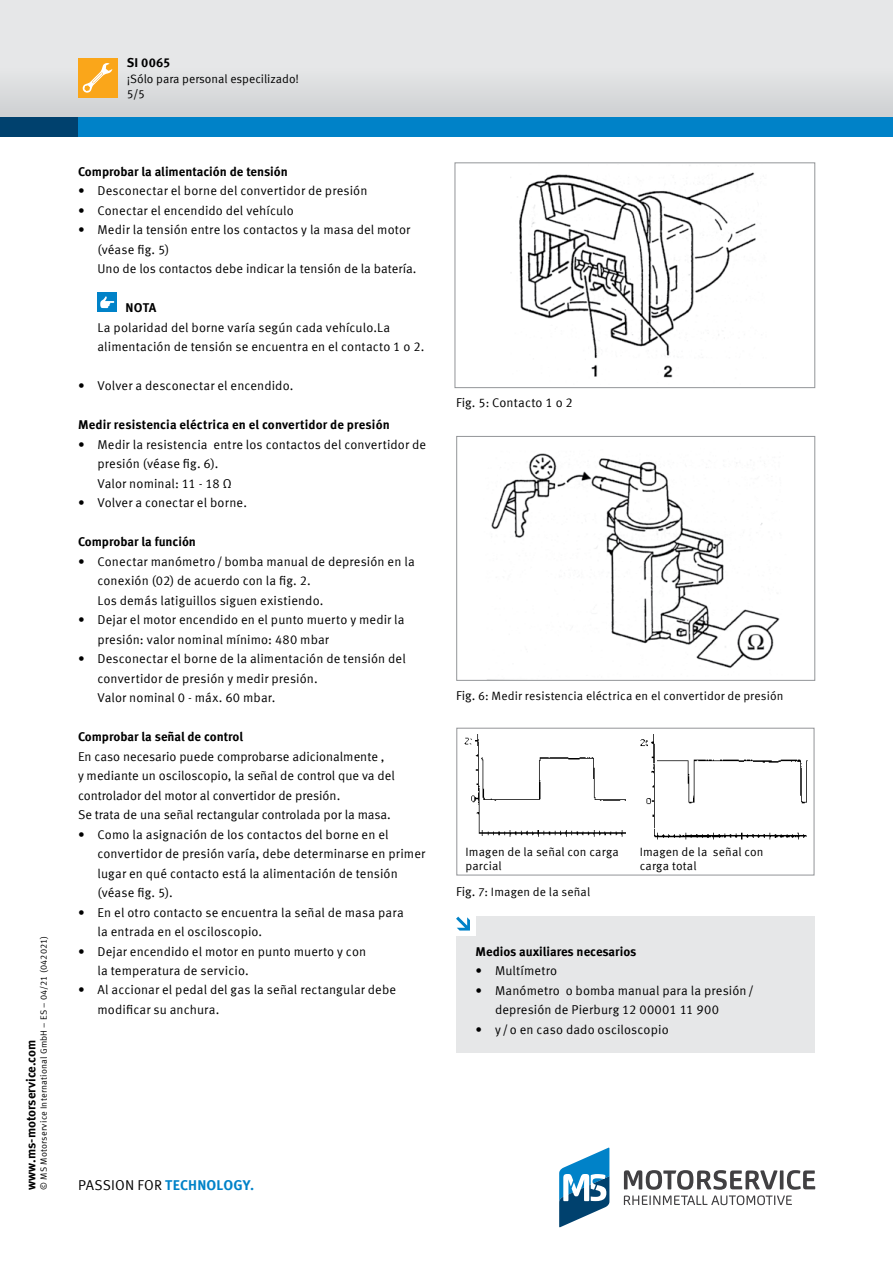
<style>
.page{position:relative;width:893px;height:1263px;background:#fff}
.page>*{position:absolute;margin:0;border:0;box-sizing:border-box;transform-origin:0 0}
.t1{font:700 14.25px "Meta Offc Pro";letter-spacing:.01em;color:#0082c8}
.t2{font:12.75px/19.5px "Meta Offc Pro Norm";letter-spacing:.005em;color:#000}
.t3{font:700 12.75px "Meta Offc Pro";color:#000}
.t4{font:12px/14.7px "Meta Offc Pro Norm";letter-spacing:.01em;color:#000}
.t5{font:9px "Meta Offc Pro Norm";letter-spacing:.02em;color:#000}
.s1{font-family:"Meta Offc Pro Norm";font-weight:400;color:#000}
.s2{font-size:12px}
.s3{font-size:12.75px}
</style>
<div class="page">
<svg style="left:559px;top:1147px;width:50px;height:80px"></svg>
<svg style="left:624px;top:1170px;width:191px;height:35px"></svg>
<div style="left:0;top:0;width:893px;height:127px;background:#e6e7e8"></div>
<div style="left:0;top:68px;width:893px;height:49px;background:#dadbdd"></div>
<div style="left:0;top:117px;width:893px;height:19px;background:#00416e"></div>
<div style="left:78px;top:117px;width:815px;height:19px;background:#0082c8"></div>
<div style="left:78px;top:58px;width:39px;height:39px;background:#faa61a"></div>
<svg style="left:82px;top:63px;width:30px;height:30px"></svg>
<img style="left:510px;top:172px;width:246px;height:206px">
<div style="left:455px;top:163px;width:360px;height:225px;border:1px solid #939598"></div>
<img style="left:464px;top:735px;width:161px;height:102px">
<img style="left:640px;top:735px;width:168px;height:105px">
<img style="left:491px;top:453px;width:289px;height:215px">
<div style="left:456px;top:436px;width:359px;height:244px;border:1px solid #939598"></div>
<div style="left:457px;top:728px;width:357px;height:147px;border:1px solid #939598"></div>
<div style="left:97px;top:292px;width:20px;height:20px;background:#0082c8"></div>
<svg style="left:100px;top:296px;width:14px;height:12px"></svg>
<div style="left:456px;top:916px;width:359px;height:137px;background:#e6e7e8"></div>
<div style="left:456px;top:916px;width:20px;height:20px;background:#fff"></div>
<svg style="left:456px;top:917px;width:14px;height:13px"></svg>
<p class="t5" style="left:37px;top:1189px;width:255px;rotate:-90deg">© MS Motorservice International GmbH – ES – 04/21 (042021)</p>
<p class="t3" style="left:21px;top:1189px;width:151px;rotate:-90deg">www.ms-motorservice.com</p>
<p class="t3" style="left:127px;top:53px;width:45px">SI 0065</p>
<p class="t4" style="left:127px;top:85px;width:20px">5/5</p>
<p class="t4" style="left:127px;top:70px;width:174px">¡Sólo para personal especilizado!</p>
<p class="t3" style="left:78px;top:161px;width:211px">Comprobar la alimentación de tensión</p>
<p class="t2" style="left:78px;top:180px;width:291px">• Desconectar el borne del convertidor de presión</p>
<p class="t2" style="left:78px;top:200px;width:217px">• Conectar el encendido del vehículo</p>
<p class="t2" style="left:97px;top:219px;width:320px;text-indent:-19px">• Medir la tensión entre los contactos y la masa del motor (véase fig. 5)<br>Uno de los contactos debe indicar la tensión de la batería.</p>
<p class="t3" style="left:126px;top:298px;width:32px">NOTA</p>
<p class="t2" style="left:97px;top:317px;width:328px">La polaridad del borne varía según cada vehículo.La alimentación de tensión se encuentra en el contacto 1 o 2.</p>
<p class="t2" style="left:78px;top:375px;width:217px">• Volver a desconectar el encendido.</p>
<p class="t3" style="left:78px;top:415px;width:313px">Medir resistencia eléctrica en el convertidor de presión</p>
<p class="t2" style="left:97px;top:434px;width:330px;text-indent:-19px">• Medir la resistencia entre los contactos del convertidor de presión (véase fig. 6).<br>Valor nominal: 11 - 18 Ω</p>
<p class="t2" style="left:78px;top:492px;width:170px">• Volver a conectar el borne.</p>
<p class="t3" style="left:78px;top:532px;width:119px">Comprobar la función</p>
<p class="t2" style="left:97px;top:550px;width:319px;text-indent:-19px">• Conectar manómetro/bomba manual de depresión en la conexión (02) de acuerdo con la fig. 2.<br>Los demás latiguillos siguen existiendo.</p>
<p class="t2" style="left:97px;top:609px;width:309px;text-indent:-19px">• Dejar el motor encendido en el punto muerto y medir la presión: valor nominal mínimo: 480 mbar</p>
<p class="t2" style="left:97px;top:648px;width:310px;text-indent:-19px">• Desconectar el borne de la alimentación de tensión del convertidor de presión y medir presión.<br>Valor nominal 0 - máx. 60 mbar.</p>
<p class="t3" style="left:78px;top:727px;width:167px">Comprobar la señal de control</p>
<p class="t2" style="left:78px;top:745px;width:318px">En caso necesario puede comprobarse adicionalmente ,<br>y mediante un osciloscopio, la señal de control que va del controlador del motor al convertidor de presión.<br>Se trata de una señal rectangular controlada por la masa.</p>
<p class="t2" style="left:97px;top:823px;width:329px;text-indent:-19px">• Como la asignación de los contactos del borne en el convertidor de presión varía, debe determinarse en primer lugar en qué contacto está la alimentación de tensión (véase fig. 5).</p>
<p class="t2" style="left:97px;top:901px;width:308px;text-indent:-19px">• En el otro contacto se encuentra la señal de masa para la entrada en el osciloscopio.</p>
<p class="t2" style="left:97px;top:940px;width:270px;text-indent:-19px">• Dejar encendido el motor en punto muerto y con la temperatura de servicio.</p>
<p class="t2" style="left:97px;top:979px;width:300px;text-indent:-19px">• Al accionar el pedal del gas la señal rectangular debe modificar su anchura.</p>
<p class="t1" style="left:78px;top:1173px;width:178px"><span class="s1">PASSION FOR</span> TECHNOLOGY.</p>
<p class="t2" style="left:456px;top:392px;width:118px">Fig. 5<span class="s2">:</span> Contacto 1 o 2</p>
<p class="t4" style="left:456px;top:687px;width:329px"><span class="s3">Fig.</span> 6: Medir resistencia eléctrica en el convertidor de presión</p>
<p class="t4" style="left:465px;top:843px;width:155px">Imagen de la señal con carga parcial</p>
<p class="t4" style="left:640px;top:843px;width:125px">Imagen de la señal con carga total</p>
<p class="t4" style="left:456px;top:884px;width:135px"><span class="s3">Fig.</span> 7: Imagen de la señal</p>
<p class="t3" style="left:476px;top:941px;width:162px">Medios auxiliares necesarios</p>
<p class="t2" style="left:476px;top:960px;width:83px">• Multímetro</p>
<p class="t2" style="left:495px;top:980px;width:261px;text-indent:-19px">• Manómetro o bomba manual para la presión/ depresión de Pierburg 12 00001 11 900</p>
<p class="t2" style="left:476px;top:1018px;width:195px">• y /o en caso dado osciloscopio</p>
</div>
